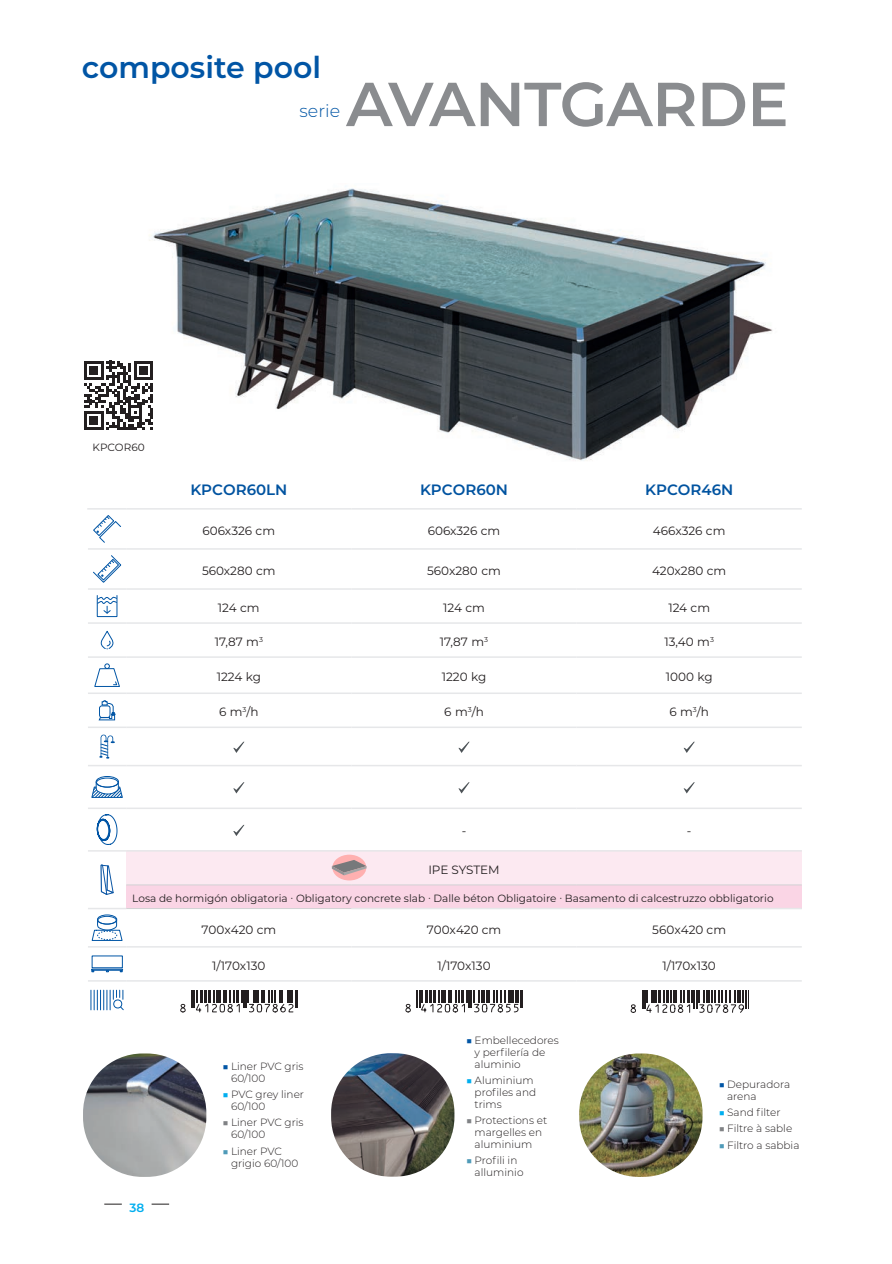
<style>
.page{position:relative;width:892px;height:1264px;background:#fff}
.page>*{position:absolute;margin:0;border:0;box-sizing:border-box;transform-origin:0 0}
.t1{font:600 61.95px "Montserrat";letter-spacing:-.015em;color:#8a8c8f}
.t2{font:600 30px "Montserrat";color:#0155a5}
.t3{font:300 17.55px "Montserrat";color:#0155a5}
.t4{font:600 15px "Montserrat";color:#0153a0}
.t5{font:12px "Montserrat";color:#231f20}
.t6{font:600 12px "Montserrat";color:#00aeef}
.t7{font:300 10.5px/12px "Montserrat";color:#231f20}
.t8{font:10.5px "Montserrat";color:#231f20}
.s1{color:#0155a5}
.s2{color:#00aeef}
.s3{color:#808285}
.s4{color:#4f9ab8}
</style>
<div class="page">
<svg style="left:152px;top:1203px;width:17px;height:1px"></svg>
<svg style="left:104px;top:1203px;width:18px;height:1px"></svg>
<img style="left:149px;top:186px;width:624px;height:275px">
<img style="left:83px;top:1053px;width:123px;height:123px">
<img style="left:331px;top:1053px;width:123px;height:123px">
<img style="left:579px;top:1053px;width:123px;height:123px">
<svg style="left:84px;top:361px;width:69px;height:69px"></svg>
<div style="left:126px;top:850px;width:676px;height:34px;background:#fce9f1"></div>
<div style="left:126px;top:884px;width:676px;height:24px;background:#fad5e5"></div>
<hr style="left:126px;top:884px;width:225px;height:1px;background:#d1d2d4">
<hr style="left:351px;top:884px;width:225px;height:1px;background:#d1d2d4">
<hr style="left:576px;top:884px;width:226px;height:1px;background:#d1d2d4">
<hr style="left:126px;top:908px;width:225px;height:1px;background:#d1d2d4">
<hr style="left:126px;top:508px;width:225px;height:1px;background:#e6e7e9">
<hr style="left:351px;top:508px;width:225px;height:1px;background:#e6e7e9">
<hr style="left:576px;top:508px;width:226px;height:1px;background:#e6e7e9">
<hr style="left:88px;top:548px;width:38px;height:1px;background:#e6e7e9">
<hr style="left:126px;top:548px;width:225px;height:1px;background:#e6e7e9">
<hr style="left:351px;top:548px;width:225px;height:1px;background:#e6e7e9">
<hr style="left:576px;top:548px;width:226px;height:1px;background:#e6e7e9">
<hr style="left:88px;top:588px;width:38px;height:1px;background:#e6e7e9">
<hr style="left:126px;top:588px;width:225px;height:1px;background:#e6e7e9">
<hr style="left:351px;top:588px;width:225px;height:1px;background:#e6e7e9">
<hr style="left:576px;top:588px;width:226px;height:1px;background:#e6e7e9">
<hr style="left:88px;top:622px;width:38px;height:1px;background:#e6e7e9">
<hr style="left:126px;top:622px;width:225px;height:1px;background:#e6e7e9">
<hr style="left:351px;top:622px;width:225px;height:1px;background:#e6e7e9">
<hr style="left:576px;top:622px;width:226px;height:1px;background:#e6e7e9">
<hr style="left:88px;top:656px;width:38px;height:1px;background:#e6e7e9">
<hr style="left:126px;top:656px;width:225px;height:1px;background:#e6e7e9">
<hr style="left:351px;top:656px;width:225px;height:1px;background:#e6e7e9">
<hr style="left:576px;top:656px;width:226px;height:1px;background:#e6e7e9">
<hr style="left:88px;top:692px;width:38px;height:1px;background:#e6e7e9">
<hr style="left:126px;top:692px;width:225px;height:1px;background:#e6e7e9">
<hr style="left:351px;top:692px;width:225px;height:1px;background:#e6e7e9">
<hr style="left:576px;top:692px;width:226px;height:1px;background:#e6e7e9">
<hr style="left:126px;top:979px;width:225px;height:2px;background:#e6e7e9">
<hr style="left:351px;top:979px;width:225px;height:2px;background:#e6e7e9">
<hr style="left:576px;top:979px;width:226px;height:2px;background:#e6e7e9">
<hr style="left:126px;top:945px;width:225px;height:2px;background:#e6e7e9">
<hr style="left:351px;top:945px;width:225px;height:2px;background:#e6e7e9">
<hr style="left:576px;top:945px;width:226px;height:2px;background:#e6e7e9">
<hr style="left:126px;top:726px;width:225px;height:2px;background:#e6e7e9">
<hr style="left:351px;top:726px;width:225px;height:2px;background:#e6e7e9">
<hr style="left:576px;top:726px;width:226px;height:2px;background:#e6e7e9">
<hr style="left:126px;top:764px;width:225px;height:2px;background:#e6e7e9">
<hr style="left:351px;top:764px;width:225px;height:2px;background:#e6e7e9">
<hr style="left:576px;top:764px;width:226px;height:2px;background:#e6e7e9">
<hr style="left:126px;top:807px;width:225px;height:1px;background:#e6e7e9">
<hr style="left:351px;top:807px;width:225px;height:1px;background:#e6e7e9">
<hr style="left:576px;top:807px;width:226px;height:1px;background:#e6e7e9">
<hr style="left:351px;top:907px;width:225px;height:2px;background:#e6e7e9">
<hr style="left:576px;top:907px;width:226px;height:2px;background:#e6e7e9">
<hr style="left:88px;top:764px;width:38px;height:2px;background:#e6e7e9">
<hr style="left:88px;top:807px;width:38px;height:1px;background:#e6e7e9">
<hr style="left:88px;top:907px;width:38px;height:2px;background:#e6e7e9">
<hr style="left:88px;top:726px;width:38px;height:2px;background:#e6e7e9">
<hr style="left:88px;top:979px;width:38px;height:2px;background:#e6e7e9">
<hr style="left:88px;top:945px;width:38px;height:2px;background:#e6e7e9">
<hr style="left:87px;top:508px;width:39px;height:1px;background:#e6e7e9">
<hr style="left:88px;top:849px;width:38px;height:2px;background:#e6e7e9">
<hr style="left:126px;top:849px;width:225px;height:2px;background:#e6e7e9">
<hr style="left:351px;top:849px;width:225px;height:2px;background:#e6e7e9">
<hr style="left:576px;top:849px;width:226px;height:2px;background:#e6e7e9">
<svg style="left:93px;top:515px;width:28px;height:28px"></svg>
<svg style="left:93px;top:555px;width:29px;height:28px"></svg>
<svg style="left:96px;top:595px;width:22px;height:22px"></svg>
<svg style="left:100px;top:631px;width:14px;height:18px"></svg>
<svg style="left:94px;top:663px;width:26px;height:24px"></svg>
<svg style="left:98px;top:700px;width:17px;height:20px"></svg>
<svg style="left:100px;top:734px;width:14px;height:24px"></svg>
<svg style="left:233px;top:741px;width:11px;height:11px"></svg>
<svg style="left:458px;top:741px;width:12px;height:11px"></svg>
<svg style="left:683px;top:741px;width:12px;height:11px"></svg>
<div style="left:96px;top:777px;width:22px;height:10px;border:1px solid #0155a5;border-radius:50%"></div>
<div style="left:96px;top:776px;width:23px;height:11px;border:1px solid #0155a5;border-radius:50%"></div>
<svg style="left:91px;top:781px;width:32px;height:17px"></svg>
<svg style="left:233px;top:782px;width:11px;height:11px"></svg>
<svg style="left:458px;top:782px;width:12px;height:11px"></svg>
<svg style="left:683px;top:782px;width:12px;height:11px"></svg>
<svg style="left:97px;top:814px;width:20px;height:30px"></svg>
<svg style="left:233px;top:824px;width:11px;height:12px"></svg>
<svg style="left:100px;top:864px;width:14px;height:31px"></svg>
<div style="left:97px;top:915px;width:20px;height:9px;border:1px solid #0155a5;border-radius:50%"></div>
<div style="left:97px;top:914px;width:20px;height:10px;border:1px solid #0155a5;border-radius:50%"></div>
<svg style="left:91px;top:918px;width:32px;height:22px"></svg>
<div style="left:91px;top:968px;width:32px;height:2px;border:1px solid #0155a5"></div>
<svg style="left:91px;top:989px;width:33px;height:21px"></svg>
<svg style="left:180px;top:1003px;width:6px;height:9px"></svg>
<svg style="left:192px;top:990px;width:106px;height:22px"></svg>
<svg style="left:405px;top:1003px;width:6px;height:9px"></svg>
<svg style="left:417px;top:990px;width:106px;height:22px"></svg>
<svg style="left:630px;top:1004px;width:6px;height:8px"></svg>
<svg style="left:642px;top:990px;width:107px;height:22px"></svg>
<div style="left:332px;top:854px;width:34px;height:26px;background:#ffb0b0;border-radius:50%"></div>
<svg style="left:332px;top:859px;width:34px;height:16px"></svg>
<h2 class="t2" style="left:82px;top:46px;width:241px">composite pool</h2>
<h3 class="t3" style="left:299px;top:99px;width:42px">serie</h3>
<h1 class="t1" style="left:346px;top:60px;width:444px">AVANTGARDE</h1>
<p class="t8" style="left:93px;top:440px;width:54px">KPCOR60</p>
<h3 class="t4" style="left:190px;top:479px;width:98px">KPCOR60LN</h3>
<h3 class="t4" style="left:420px;top:479px;width:89px">KPCOR60N</h3>
<h3 class="t4" style="left:645px;top:479px;width:90px">KPCOR46N</h3>
<p class="t5" style="left:203px;top:522px;width:74px">606x326 cm</p>
<p class="t5" style="left:428px;top:522px;width:74px">606x326 cm</p>
<p class="t5" style="left:653px;top:522px;width:74px">466x326 cm</p>
<p class="t5" style="left:202px;top:562px;width:75px">560x280 cm</p>
<p class="t5" style="left:427px;top:562px;width:75px">560x280 cm</p>
<p class="t5" style="left:652px;top:562px;width:76px">420x280 cm</p>
<p class="t5" style="left:218px;top:599px;width:43px">124 cm</p>
<p class="t5" style="left:443px;top:599px;width:43px">124 cm</p>
<p class="t5" style="left:668px;top:599px;width:43px">124 cm</p>
<p class="t5" style="left:215px;top:633px;width:50px">17,87 m<sup>3</sup></p>
<p class="t5" style="left:440px;top:633px;width:50px">17,87 m<sup>3</sup></p>
<p class="t5" style="left:664px;top:633px;width:51px">13,40 m<sup>3</sup></p>
<p class="t5" style="left:217px;top:668px;width:46px">1224 kg</p>
<p class="t5" style="left:442px;top:668px;width:46px">1220 kg</p>
<p class="t5" style="left:666px;top:668px;width:48px">1000 kg</p>
<p class="t5" style="left:219px;top:703px;width:41px">6 m<sup>3</sup>/h</p>
<p class="t5" style="left:444px;top:703px;width:41px">6 m<sup>3</sup>/h</p>
<p class="t5" style="left:669px;top:703px;width:41px">6 m<sup>3</sup>/h</p>
<p class="t5" style="left:462px;top:822px;width:6px">-</p>
<p class="t5" style="left:687px;top:822px;width:6px">-</p>
<p class="t5" style="left:428px;top:861px;width:73px">IPE SYSTEM</p>
<p class="t8" style="left:132px;top:890px;width:643px">Losa de hormigón obligatoria ∙ Obligatory concrete slab ∙ Dalle béton Obligatoire ∙ Basamento di calcestruzzo obbligatorio</p>
<p class="t5" style="left:201px;top:920px;width:76px">700x420 cm</p>
<p class="t5" style="left:427px;top:920px;width:76px">700x420 cm</p>
<p class="t5" style="left:652px;top:920px;width:75px">560x420 cm</p>
<p class="t5" style="left:212px;top:956px;width:55px">1/170x130</p>
<p class="t5" style="left:437px;top:956px;width:55px">1/170x130</p>
<p class="t5" style="left:662px;top:956px;width:55px">1/170x130</p>
<p class="t6" style="left:129px;top:1198px;width:16px">38</p>
<p class="t7" style="left:231px;top:1059px;width:74px;text-indent:-9px"><span class="s1">■</span> Liner PVC gris<br>60/100</p>
<p class="t7" style="left:231px;top:1087px;width:75px;text-indent:-9px"><span class="s2">■</span> PVC grey liner<br>60/100</p>
<p class="t7" style="left:231px;top:1115px;width:74px;text-indent:-9px"><span class="s3">■</span> Liner PVC gris<br>60/100</p>
<p class="t7" style="left:231px;top:1144px;width:69px;text-indent:-9px"><span class="s4">■</span> Liner PVC grigio 60/100</p>
<p class="t7" style="left:475px;top:1033px;width:86px;text-indent:-9px"><span class="s1">■</span> Embellecedores y perfilería de aluminio</p>
<p class="t7" style="left:475px;top:1073px;width:63px;text-indent:-9px"><span class="s2">■</span> Aluminium profiles and trims</p>
<p class="t7" style="left:466px;top:1113px;width:83px;text-align:center"><span class="s3">■</span> Protections et margelles en aluminium</p>
<p class="t7" style="left:475px;top:1153px;width:50px;text-indent:-9px"><span class="s4">■</span> Profili in alluminio</p>
<p class="t7" style="left:727px;top:1077px;width:64px;text-indent:-9px"><span class="s1">■</span> Depuradora arena</p>
<p class="t7" style="left:719px;top:1105px;width:63px"><span class="s2">■</span> Sand filter</p>
<p class="t7" style="left:719px;top:1121px;width:75px"><span class="s3">■</span> Filtre à sable</p>
<p class="t7" style="left:719px;top:1138px;width:82px"><span class="s4">■</span> Filtro a sabbia</p>
</div>
